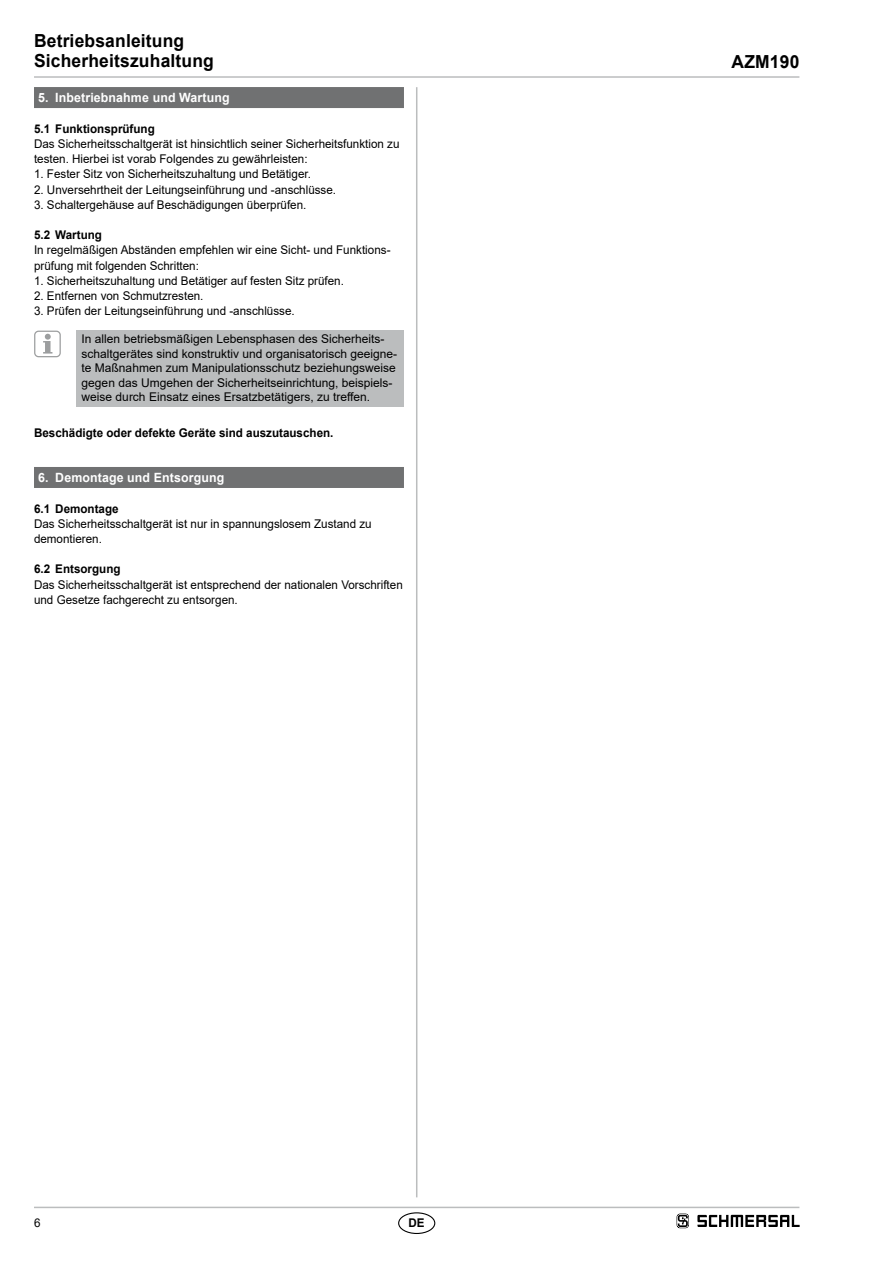
<style>
.page{position:relative;width:893px;height:1263px;background:#fff}
.page>*{position:absolute;margin:0;border:0;box-sizing:border-box;transform-origin:0 0}
.t1{font:700 18px/20.2px "Arial";letter-spacing:.01em;color:#000}
.t2{font:700 12.75px "Arial";letter-spacing:.01em;color:#fff}
.t3{font:12px/15.1px "Arial";color:#000}
.t4{font:700 12px "Arial";color:#000}
</style>
<div class="page">
<hr style="left:34px;top:1207px;width:765px;height:1px;background:#bbbdbe">
<hr style="left:34px;top:76px;width:765px;height:2px;background:#bbbdbe">
<hr style="left:416px;top:87px;width:1px;height:1110px;background:#bbbdbe">
<div style="left:398px;top:1212px;width:37px;height:22px;border:1px solid #000;border-radius:50%"></div>
<div style="left:34px;top:87px;width:370px;height:21px;background:#707172"></div>
<div style="left:34px;top:467px;width:370px;height:21px;background:#707172"></div>
<div style="left:77px;top:330px;width:327px;height:77px;background:#bbbdbe"></div>
<svg style="left:43px;top:334px;width:9px;height:20px"></svg>
<div style="left:34px;top:331px;width:27px;height:26px;border:1px solid #9c9e9f;border-radius:4px"></div>
<svg style="left:677px;top:1213px;width:12px;height:15px"></svg>
<svg style="left:697px;top:1215px;width:102px;height:12px"></svg>
<h1 class="t1" style="left:34px;top:31px;width:181px">Betriebsanleitung<br>Sicherheitszuhaltung</h1>
<p class="t2" style="left:38px;top:89px;width:193px">5. Inbetriebnahme und Wartung</p>
<p class="t4" style="left:34px;top:120px;width:122px">5.1 Funktionsprüfung</p>
<p class="t3" style="left:34px;top:136px;width:367px">Das Sicherheitsschaltgerät ist hinsichtlich seiner Sicherheitsfunktion zu testen. Hierbei ist vorab Folgendes zu gewährleisten:</p>
<p class="t3" style="left:34px;top:166px;width:276px">1. Fester Sitz von Sicherheitszuhaltung und Betätiger.</p>
<p class="t3" style="left:34px;top:182px;width:302px">2. Unversehrtheit der Leitungseinführung und -anschlüsse.</p>
<p class="t3" style="left:34px;top:197px;width:272px">3. Schaltergehäuse auf Beschädigungen überprüfen.</p>
<p class="t4" style="left:34px;top:226px;width:70px">5.2 Wartung</p>
<p class="t3" style="left:34px;top:242px;width:358px">In regelmäßigen Abständen empfehlen wir eine Sicht- und Funktions&shy;prüfung mit folgenden Schritten:</p>
<p class="t3" style="left:34px;top:273px;width:309px">1. Sicherheitszuhaltung und Betätiger auf festen Sitz prüfen.</p>
<p class="t3" style="left:34px;top:288px;width:169px">2. Entfernen von Schmutzresten.</p>
<p class="t3" style="left:34px;top:303px;width:260px">3. Prüfen der Leitungseinführung und -anschlüsse.</p>
<p class="t3" style="left:82px;top:332px;width:317px;line-height:14.4px">In allen betriebsmäßigen Lebensphasen des Sicherheits&shy;schaltgerätes sind konstruktiv und organisatorisch geeigne&shy;te Maßnahmen zum Manipulationsschutz beziehungsweise gegen das Umgehen der Sicherheitseinrichtung, beispiels&shy;weise durch Einsatz eines Ersatzbetätigers, zu treffen.</p>
<p class="t4" style="left:34px;top:424px;width:301px">Beschädigte oder defekte Geräte sind auszutauschen.</p>
<p class="t2" style="left:38px;top:469px;width:188px">6. Demontage und Entsorgung</p>
<p class="t4" style="left:34px;top:500px;width:86px">6.1 Demontage</p>
<p class="t3" style="left:34px;top:516px;width:339px">Das Sicherheitsschaltgerät ist nur in spannungslosem Zustand zu demontieren.</p>
<p class="t4" style="left:34px;top:561px;width:88px">6.2 Entsorgung</p>
<p class="t3" style="left:34px;top:577px;width:370px">Das Sicherheitsschaltgerät ist entsprechend der nationalen Vorschriften und Gesetze fachgerecht zu entsorgen.</p>
<p class="t3" style="left:34px;top:1215px;width:8px">6</p>
<p class="t4" style="left:408px;top:1214px;width:18px">DE</p>
<h1 class="t1" style="left:732px;top:52px;width:69px">AZM190</h1>
</div>
